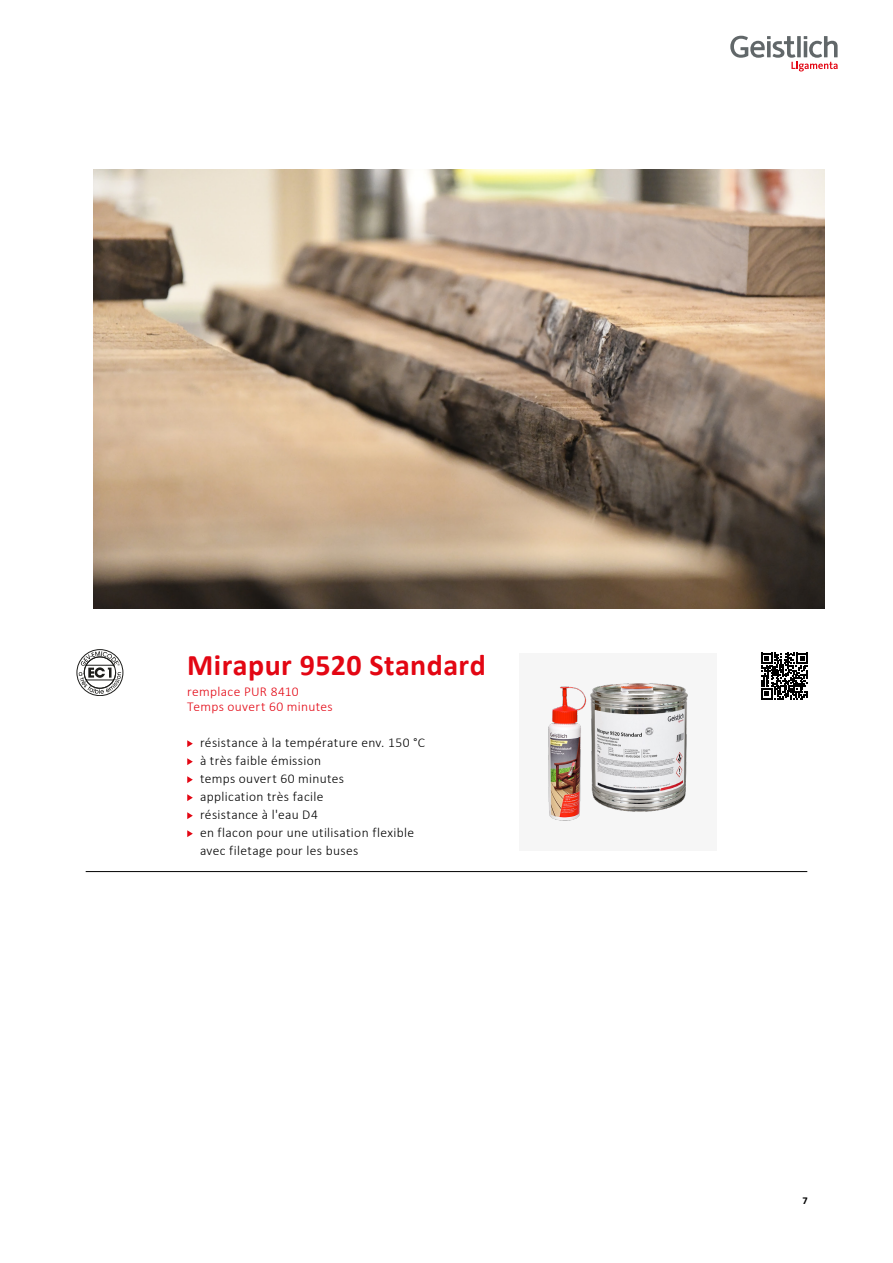
<style>
.page{position:relative;width:893px;height:1263px;background:#fff}
.page>*{position:absolute;margin:0;border:0;box-sizing:border-box;transform-origin:0 0}
.t1{font:700 30px "Calibri";letter-spacing:.015em;color:#e30613}
.t2{font:300 13.5px/18px "Calibri";letter-spacing:.025em;color:#000}
.t3{font:300 13.5px/15px "Calibri";letter-spacing:.025em;color:#e30613}
.t4{font:700 10.5px "Calibri";color:#000}
</style>
<div class="page">
<hr style="left:86px;top:871px;width:721px;height:1px;background:#000">
<img style="left:94px;top:170px;width:731px;height:439px">
<svg style="left:77px;top:649px;width:46px;height:47px"></svg>
<div style="left:84px;top:657px;width:32px;height:31px;border:1px solid #1d1d1b;border-radius:50%"></div>
<svg style="left:761px;top:653px;width:47px;height:46px"></svg>
<svg style="left:187px;top:740px;width:6px;height:7px"></svg>
<svg style="left:187px;top:758px;width:6px;height:7px"></svg>
<svg style="left:187px;top:776px;width:6px;height:7px"></svg>
<svg style="left:187px;top:794px;width:6px;height:7px"></svg>
<svg style="left:187px;top:812px;width:6px;height:7px"></svg>
<svg style="left:187px;top:830px;width:6px;height:7px"></svg>
<div style="left:519px;top:653px;width:197px;height:197px;background:#f6f6f6"></div>
<img style="left:548px;top:683px;width:140px;height:138px">
<svg style="left:730px;top:36px;width:108px;height:35px"></svg>
<h1 class="t1" style="left:187px;top:644px;width:300px">Mirapur 9520 Standard</h1>
<p class="t3" style="left:187px;top:684px;width:147px">remplace PUR 8410<br>Temps ouvert 60 minutes</p>
<p class="t2" style="left:200px;top:733px;width:227px">résistance à la température env. 150 °C à très faible émission<br>temps ouvert 60 minutes<br>application très facile<br>résistance à l'eau D4<br>en flacon pour une utilisation flexible avec filetage pour les buses</p>
<p class="t4" style="left:803px;top:1193px;width:7px">7</p>
</div>
